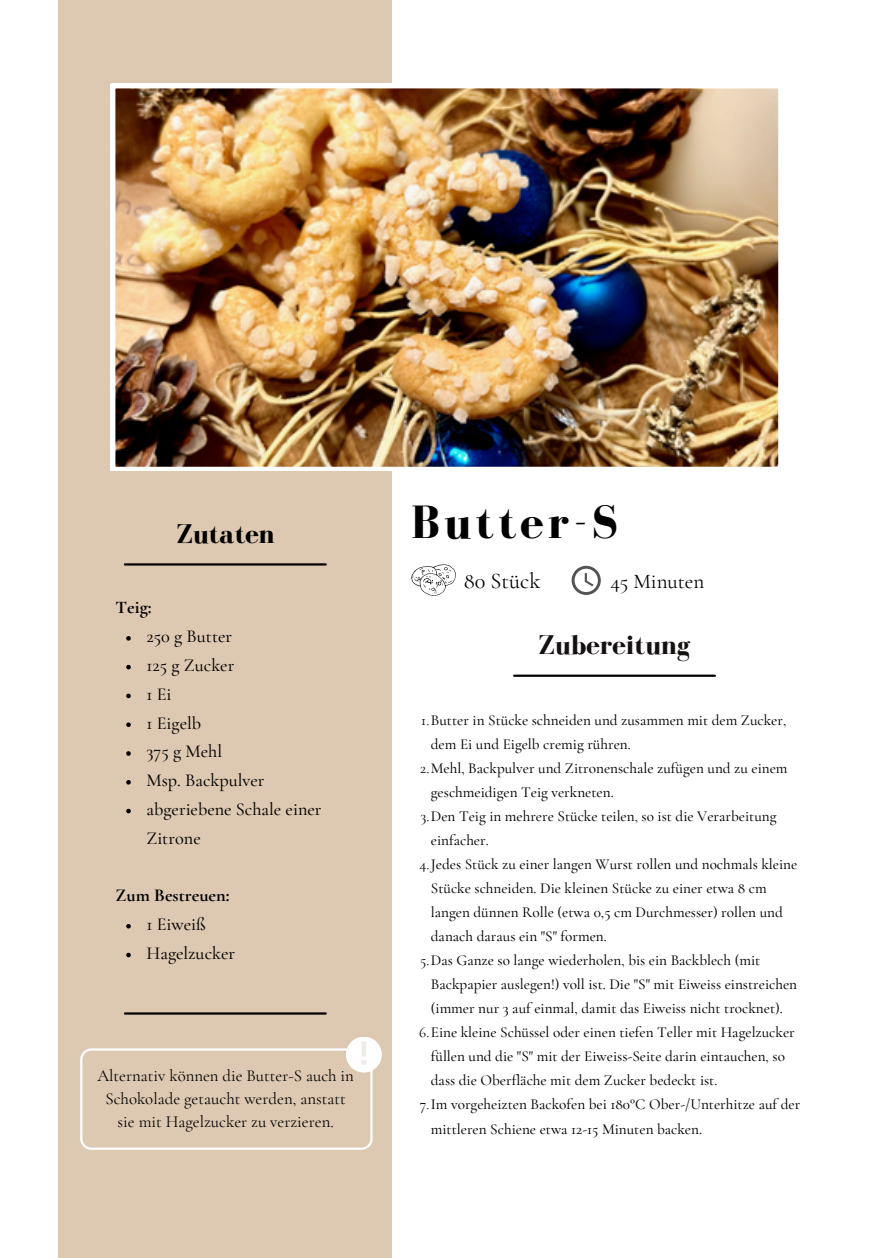
<style>
.page{position:relative;width:894px;height:1258px;background:#fff}
.page>*{position:absolute;margin:0;border:0;box-sizing:border-box;transform-origin:0 0}
.t1{font:700 48px "Bodoni FLF";letter-spacing:.085em;color:#000}
.t2{font:700 33px "Canva Sans";color:#efeae7}
.t3{font:700 27.9px "Bodoni FLF";color:#161111}
.t4{font:700 27.9px "Bodoni FLF";color:#000}
.t5{font:22.5px "Cormorant Garamond";color:#000}
.t6{font:21px "Cormorant Garamond";color:#000}
.t7{font:500 18.3px/28.8px "Cormorant Garamond";color:#000}
.t8{font:700 18.3px "Cormorant Garamond";color:#000}
.t9{font:16.8px/23.1px "Cormorant Garamond";color:#000;text-align:center}
.t10{font:500 15.3px/24px "Cormorant Garamond";color:#000}
.s1{font-weight:400}
</style>
<div class="page">
<div style="left:58px;top:0;width:333px;height:1258px;background:#ddc8b1"></div>
<img style="left:111px;top:84px;width:668px;height:387px">
<hr style="left:125px;top:563px;width:200px;height:2px;background:#000">
<hr style="left:514px;top:674px;width:200px;height:3px;background:#000">
<hr style="left:125px;top:1012px;width:200px;height:2px;background:#000">
<svg style="left:571px;top:566px;width:29px;height:29px"></svg>
<svg style="left:411px;top:564px;width:45px;height:32px"></svg>
<svg style="left:126px;top:636px;width:5px;height:5px"></svg>
<svg style="left:126px;top:665px;width:5px;height:4px"></svg>
<svg style="left:126px;top:694px;width:5px;height:4px"></svg>
<svg style="left:126px;top:722px;width:5px;height:5px"></svg>
<svg style="left:126px;top:751px;width:5px;height:5px"></svg>
<svg style="left:126px;top:780px;width:5px;height:4px"></svg>
<svg style="left:126px;top:809px;width:5px;height:4px"></svg>
<svg style="left:126px;top:924px;width:5px;height:4px"></svg>
<svg style="left:126px;top:953px;width:5px;height:4px"></svg>
<svg style="left:80px;top:1048px;width:292px;height:101px"></svg>
<div style="left:346px;top:1036px;width:36px;height:36px;background:#fff;border-radius:50%"></div>
<p class="t4" style="left:176px;top:518px;width:99px">Zutaten</p>
<p class="t8" style="left:116px;top:596px;width:38px">Teig:</p>
<p class="t7" style="left:146px;top:622px;width:87px">250 g Butter</p>
<p class="t7" style="left:146px;top:651px;width:89px">125 g Zucker</p>
<h5 class="t7" style="left:146px;top:679px;width:27px">1 Ei</h5>
<h1 class="t7" style="left:146px;top:708px;width:56px">1 Eigelb</h1>
<p class="t7" style="left:146px;top:737px;width:77px">375 g Mehl</p>
<p class="t7" style="left:146px;top:766px;width:119px">Msp. Backpulver</p>
<h3 class="t7" style="left:146px;top:794px;width:176px">abgeriebene Schale einer<br>Zitrone</h3>
<h3 class="t8" style="left:116px;top:884px;width:115px">Zum Bestreuen:</h3>
<h2 class="t7" style="left:146px;top:910px;width:61px">1 Eiweiß</h2>
<p class="t7" style="left:146px;top:938px;width:90px">Hagelzucker</p>
<p class="t2" style="left:358px;top:1029px;width:12px">!</p>
<p class="t9" style="left:97px;top:1064px;width:258px">Alternativ können die Butter-S auch in<br>Schokolade getaucht werden, anstatt sie mit Hagelzucker zu verzieren.</p>
<h2 class="t1" style="left:411px;top:496px;width:208px">Butter-S</h2>
<p class="t5" style="left:463px;top:567px;width:78px">80 Stück</p>
<p class="t6" style="left:610px;top:569px;width:95px">45 Minuten</p>
<p class="t3" style="left:538px;top:629px;width:153px">Zubereitung</p>
<p class="t10" style="left:431px;top:708px;width:357px;text-indent:-10px"><span class="s1">1.</span>Butter in Stücke schneiden und zusammen mit dem Zucker, dem Ei und Eigelb cremig rühren.</p>
<p class="t10" style="left:431px;top:756px;width:358px;text-indent:-11px"><span class="s1">2.</span>Mehl, Backpulver und Zitronenschale zufügen und zu einem geschmeidigen Teig verkneten.</p>
<p class="t10" style="left:431px;top:804px;width:347px;text-indent:-10px"><span class="s1">3.</span>Den Teig in mehrere Stücke teilen, so ist die Verarbeitung einfacher.</p>
<p class="t10" style="left:431px;top:852px;width:368px;text-indent:-11px"><span class="s1">4.</span>Jedes Stück zu einer langen Wurst rollen und nochmals kleine Stücke schneiden. Die kleinen Stücke zu einer etwa 8 cm langen dünnen Rolle (etwa 0,5 cm Durchmesser) rollen und danach daraus ein "S" formen.</p>
<p class="t10" style="left:431px;top:948px;width:367px;text-indent:-11px"><span class="s1">5.</span>Das Ganze so lange wiederholen, bis ein Backblech (mit<br>Backpapier auslegen!) voll ist. Die "S" mit Eiweiss einstreichen (immer nur 3 auf einmal, damit das Eiweiss nicht trocknet).</p>
<p class="t10" style="left:431px;top:1020px;width:365px;text-indent:-12px"><span class="s1">6.</span>Eine kleine Schüssel oder einen tiefen Teller mit Hagelzucker füllen und die "S" mit der Eiweiss-Seite darin eintauchen, so dass die Oberfläche mit dem Zucker bedeckt ist.</p>
<p class="t10" style="left:431px;top:1092px;width:371px;text-indent:-11px"><span class="s1">7.</span>Im vorgeheizten Backofen bei 180°C Ober-/Unterhitze auf der mittleren Schiene etwa 12-15 Minuten backen.</p>
</div>
